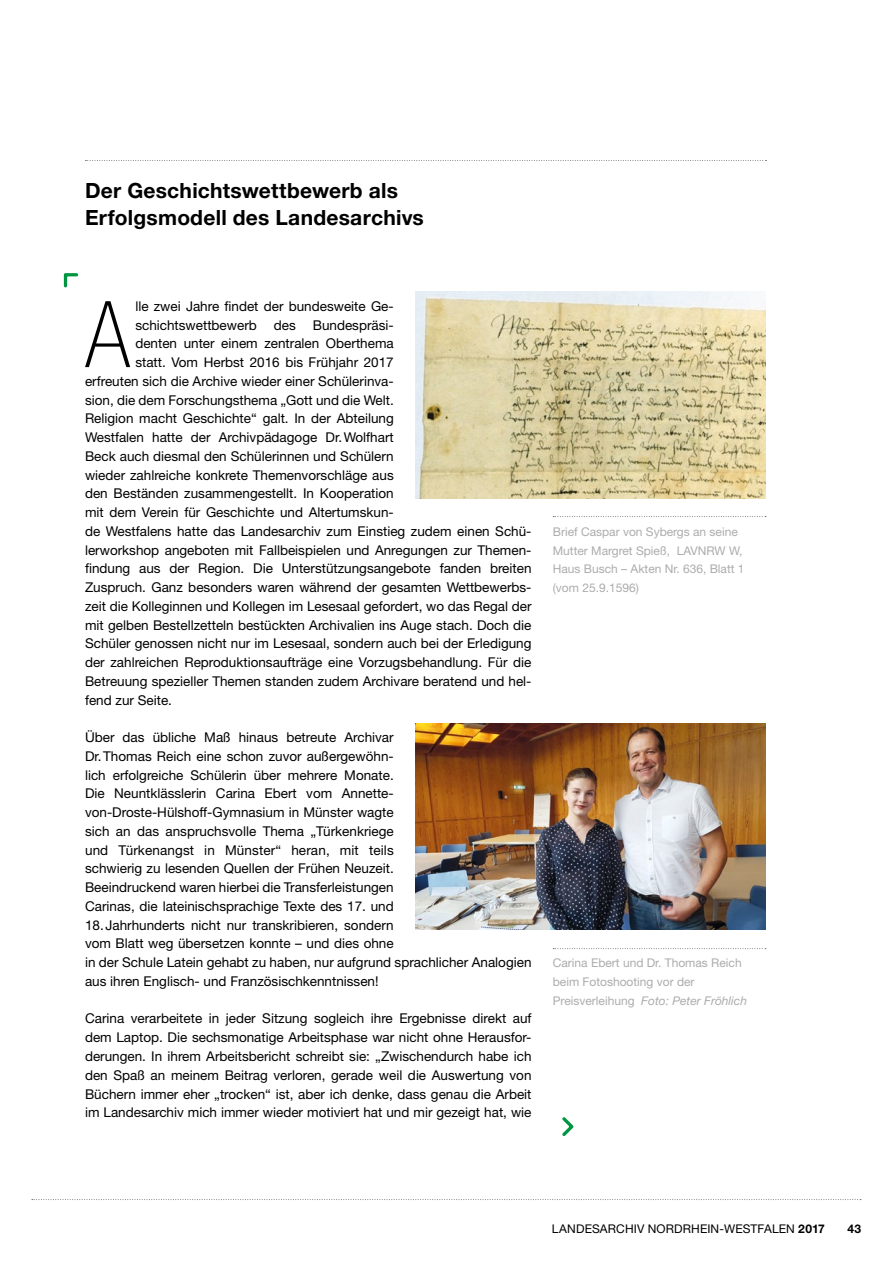
<style>
.page{position:relative;width:893px;height:1263px;background:#fff}
.page>*{position:absolute;margin:0;border:0;box-sizing:border-box;transform-origin:0 0}
.t1{font:100 condensed 92.25px "Helvetica Neue LT Std";color:#000}
.t2{font:700 21px/27px "Helvetica Neue LT Std";letter-spacing:.01em;color:#000}
.t3{font:13.5px/18.8px "Helvetica Neue LT Std";color:#000}
.t4{font:12px/18.8px "Helvetica Neue LT Std";color:#acacac}
.t5{font:12px "Helvetica Neue LT Std";letter-spacing:.01em;color:#000}
.t6{font:700 12px "Helvetica Neue LT Std";color:#000}
.s1{font-style:italic}
.s2{font-weight:700}
</style>
<div class="page">
<svg style="left:32px;top:1199px;width:829px;height:1px"></svg>
<svg style="left:85px;top:160px;width:681px;height:1px"></svg>
<svg style="left:64px;top:273px;width:14px;height:14px"></svg>
<svg style="left:562px;top:1117px;width:12px;height:19px"></svg>
<img style="left:415px;top:291px;width:351px;height:207px">
<img style="left:415px;top:723px;width:351px;height:207px">
<svg style="left:553px;top:516px;width:213px;height:1px"></svg>
<svg style="left:553px;top:948px;width:213px;height:1px"></svg>
<h2 class="t2" style="left:85px;top:177px;width:340px">Der Geschichtswettbewerb als<br>Erfolgsmodell des Landesarchivs</h2>
<h1 class="t1" style="left:85px;top:283px;width:46px">A</h1>
<p class="t3" style="left:135px;top:296px;width:260px">lle zwei Jahre findet der bundesweite Ge&shy;schichtswettbewerb</p>
<p class="t3" style="left:274px;top:315px;width:24px">des</p>
<p class="t3" style="left:313px;top:315px;width:83px">Bundespräsi-</p>
<p class="t3" style="left:135px;top:334px;width:260px">denten unter einem zentralen Oberthema</p>
<p class="t3" style="left:135px;top:353px;width:260px">statt. Vom Herbst 2016 bis Frühjahr 2017</p>
<p class="t3" style="left:85px;top:371px;width:310px">erfreuten sich die Archive wieder einer Schülerinva-</p>
<p class="t3" style="left:85px;top:390px;width:310px">sion, die dem Forschungsthema „Gott und die Welt.</p>
<p class="t3" style="left:85px;top:409px;width:310px">Religion macht Geschichte“ galt. In der Abteilung</p>
<p class="t3" style="left:85px;top:428px;width:310px">Westfalen hatte der Archivpädagoge Dr.Wolfhart</p>
<p class="t3" style="left:85px;top:446px;width:310px">Beck auch diesmal den Schülerinnen und Schülern</p>
<p class="t3" style="left:85px;top:465px;width:310px">wieder zahlreiche konkrete Themenvorschläge aus</p>
<p class="t3" style="left:85px;top:484px;width:310px">den Beständen zusammengestellt. In Kooperation</p>
<p class="t3" style="left:85px;top:503px;width:310px">mit dem Verein für Geschichte und Altertumskun-</p>
<p class="t3" style="left:85px;top:521px;width:448px">de Westfalens hatte das Landesarchiv zum Einstieg zudem einen Schü-</p>
<p class="t3" style="left:85px;top:540px;width:448px">lerworkshop angeboten mit Fallbeispielen und Anregungen zur Themen-</p>
<p class="t3" style="left:85px;top:559px;width:448px">findung aus der Region. Die Unterstützungsangebote fanden breiten</p>
<p class="t3" style="left:85px;top:578px;width:448px">Zuspruch. Ganz besonders waren während der gesamten Wettbewerbs-</p>
<p class="t3" style="left:85px;top:596px;width:448px">zeit die Kolleginnen und Kollegen im Lesesaal gefordert, wo das Regal der</p>
<p class="t3" style="left:85px;top:615px;width:448px">mit gelben Bestellzetteln bestückten Archivalien ins Auge stach. Doch die</p>
<p class="t3" style="left:85px;top:634px;width:448px">Schüler genossen nicht nur im Lesesaal, sondern auch bei der Erledigung</p>
<p class="t3" style="left:85px;top:653px;width:448px">der zahlreichen Reproduktionsaufträge eine Vorzugsbehandlung. Für die</p>
<p class="t3" style="left:85px;top:671px;width:448px">Betreuung spezieller Themen standen zudem Archivare beratend und hel-</p>
<p class="t3" style="left:85px;top:690px;width:88px">fend zur Seite.</p>
<p class="t3" style="left:85px;top:728px;width:448px">Über das übliche Maß hinaus betreute Archivar<br>Dr.Thomas Reich eine schon zuvor außergewöhn-<br>lich erfolgreiche Schülerin über mehrere Monate.<br>Die Neuntklässlerin Carina Ebert vom Annette&shy;von-Droste-Hülshoff-Gymnasium in Münster wagte<br>sich an das anspruchsvolle Thema „Türkenkriege<br>und Türkenangst in Münster“ heran, mit teils<br>schwierig zu lesenden Quellen der Frühen Neuzeit.<br>Beeindruckend waren hierbei die Transferleistungen<br>Carinas, die lateinischsprachige Texte des 17. und<br>18.Jahrhunderts nicht nur transkribieren, sondern<br>vom Blatt weg übersetzen konnte – und dies ohne<br>in der Schule Latein gehabt zu haben, nur aufgrund sprachlicher Analogien aus ihren Englisch- und Französischkenntnissen!</p>
<p class="t3" style="left:85px;top:1009px;width:448px;text-align:justify">Carina verarbeitete in jeder Sitzung sogleich ihre Ergebnisse direkt auf dem Laptop. Die sechsmonatige Arbeitsphase war nicht ohne Herausfor&shy;derungen. In ihrem Arbeitsbericht schreibt sie: „Zwischendurch habe ich den Spaß an meinem Beitrag verloren, gerade weil die Auswertung von Büchern immer eher „trocken“ ist, aber ich denke, dass genau die Arbeit im Landesarchiv mich immer wieder motiviert hat und mir gezeigt hat, wie</p>
<p class="t4" style="left:553px;top:522px;width:193px">Brief Caspar von Sybergs an seine<br>Mutter Margret Spieß, LAVNRW W,<br>Haus Busch – Akten Nr. 636, Blatt 1 (vom 25.9.1596)</p>
<p class="t4" style="left:553px;top:953px;width:196px">Carina Ebert und Dr. Thomas Reich beim Fotoshooting vor der<br>Preisverleihung <span class="s1">Foto: Peter Fröhlich</span></p>
<p class="t5" style="left:552px;top:1221px;width:274px">LANDESARCHIV NORDRHEIN-WESTFALEN <span class="s2">2017</span></p>
<p class="t6" style="left:847px;top:1221px;width:15px">43</p>
</div>
